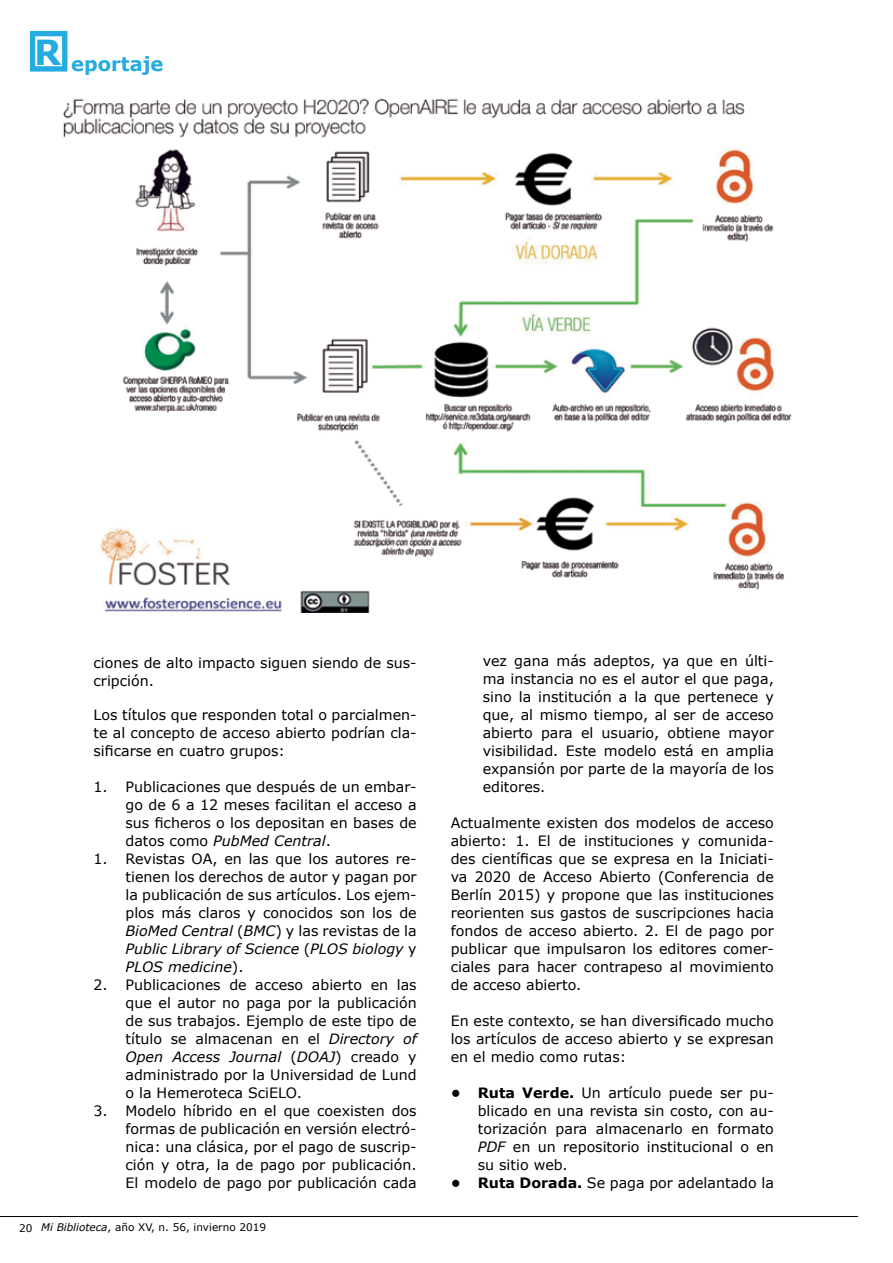
<style>
.page{position:relative;width:893px;height:1263px;background:#fff}
.page>*{position:absolute;margin:0;border:0;box-sizing:border-box;transform-origin:0 0}
.t1{font:700 19.5px "Verdana";color:#24abe2}
.t2{font:14.25px/18px "Verdana";color:#000;text-align:justify}
.t3{font:10.5px "Verdana";color:#000}
.s1{font-style:italic}
.s2{font-weight:700}
</style>
<div class="page">
<hr style="left:0;top:1216px;width:858px;height:1px;background:#000">
<svg style="left:30px;top:31px;width:37px;height:41px"></svg>
<img style="left:63px;top:98px;width:729px;height:514px">
<h1 class="t1" style="left:34px;top:50px;width:131px"><sup>R</sup> eportaje</h1>
<p class="t2" style="left:94px;top:653px;width:325px">ciones de alto impacto siguen siendo de sus&shy;cripción.</p>
<p class="t2" style="left:94px;top:706px;width:325px">Los títulos que responden total o parcialmen&shy;te al concepto de acceso abierto podrían cla&shy;sificarse en cuatro grupos:</p>
<p class="t2" style="left:125px;top:778px;width:293px;text-indent:-32px">1. Publicaciones que después de un embar&shy;go de 6 a 12 meses facilitan el acceso a sus ficheros o los depositan en bases de datos como <span class="s1">PubMed Central</span>.</p>
<p class="t2" style="left:125px;top:850px;width:293px;text-indent:-32px">1. Revistas OA, en las que los autores re&shy;tienen los derechos de autor y pagan por la publicación de sus artículos. Los ejem&shy;plos más claros y conocidos son los de <span class="s1">BioMed Central</span> (<span class="s1">BMC</span>) y las revistas de la <span class="s1">Public Library of Science</span> (<span class="s1">PLOS biology</span> y <span class="s1">PLOS medicine</span>).</p>
<p class="t2" style="left:125px;top:976px;width:293px;text-indent:-32px">2. Publicaciones de acceso abierto en las que el autor no paga por la publicación de sus trabajos. Ejemplo de este tipo de título se almacenan en el <span class="s1">Directory of Open Access Journal</span> (<span class="s1">DOAJ</span>) creado y administrado por la Universidad de Lund o la Hemeroteca SciELO.</p>
<p class="t2" style="left:125px;top:1102px;width:293px;text-indent:-32px">3. Modelo híbrido en el que coexisten dos formas de publicación en versión electró&shy;nica: una clásica, por el pago de suscrip&shy;ción y otra, la de pago por publicación.<br>El modelo de pago por publicación cada</p>
<p class="t3" style="left:19px;top:1220px;width:248px">20 <span class="s1">Mi Biblioteca</span>, año XV, n. 56, invierno 2019</p>
<p class="t2" style="left:483px;top:652px;width:293px">vez gana más adeptos, ya que en últi&shy;ma instancia no es el autor el que paga, sino la institución a la que pertenece y que, al mismo tiempo, al ser de acceso abierto para el usuario, obtiene mayor visibilidad. Este modelo está en amplia expansión por parte de la mayoría de los editores.</p>
<p class="t2" style="left:451px;top:814px;width:325px">Actualmente existen dos modelos de acceso abierto: 1. El de instituciones y comunida&shy;des científicas que se expresa en la Iniciati&shy;va 2020 de Acceso Abierto (Conferencia de Berlín 2015) y propone que las instituciones reorienten sus gastos de suscripciones hacia fondos de acceso abierto. 2. El de pago por publicar que impulsaron los editores comer&shy;ciales para hacer contrapeso al movimiento de acceso abierto.</p>
<p class="t2" style="left:451px;top:1012px;width:325px">En este contexto, se han diversificado mucho los artículos de acceso abierto y se expresan en el medio como rutas:</p>
<p class="t2" style="left:478px;top:1084px;width:298px;text-indent:-27px"><span class="s2">• Ruta Verde.</span> Un artículo puede ser pu&shy;blicado en una revista sin costo, con au&shy;torización para almacenarlo en formato <span class="s1">PDF</span> en un repositorio institucional o en su sitio web.</p>
<p class="t2" style="left:451px;top:1174px;width:325px"><span class="s2">• Ruta Dorada.</span> Se paga por adelantado la</p>
</div>
